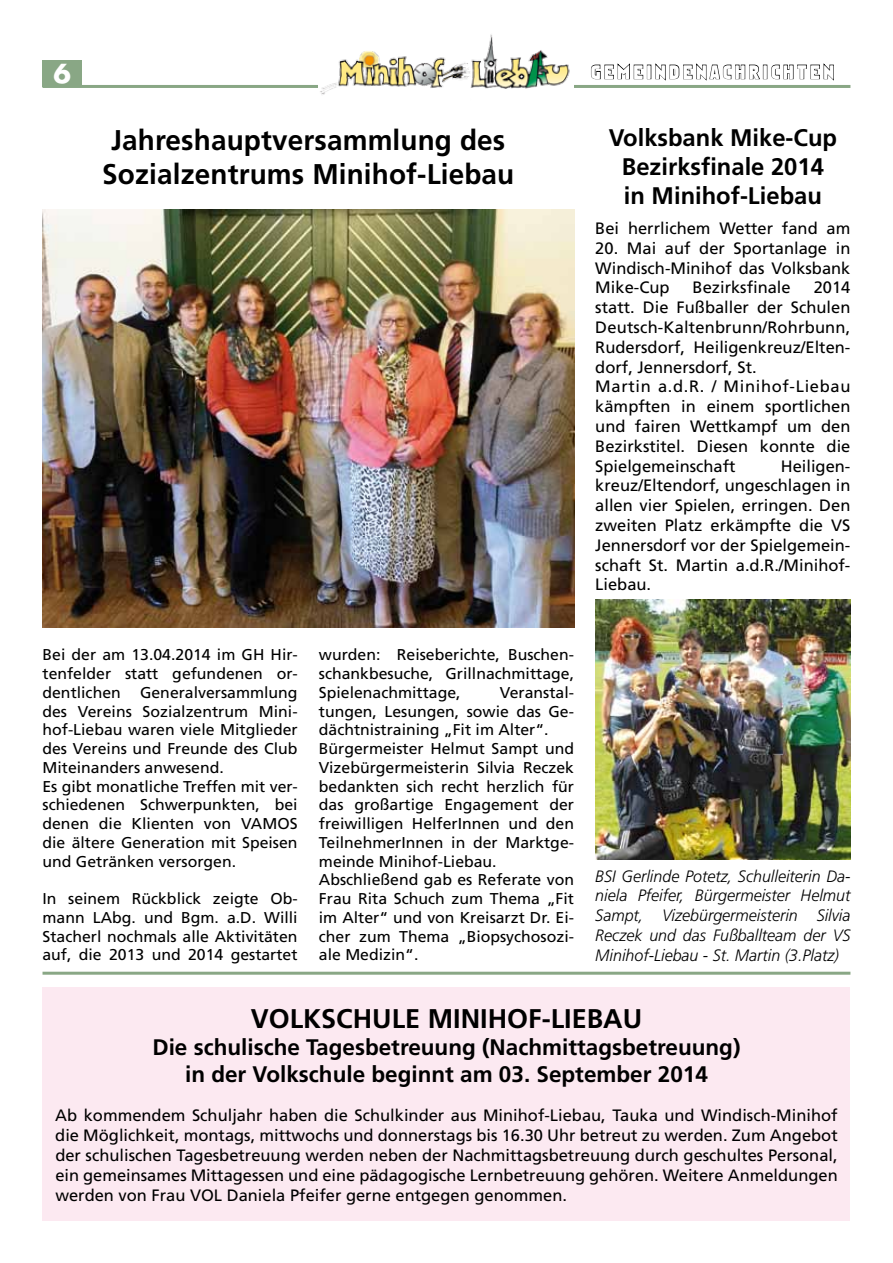
<style>
.page{position:relative;width:893px;height:1263px;background:#fff}
.page>*{position:absolute;margin:0;border:0;box-sizing:border-box;transform-origin:0 0}
.t1{font:700 28.5px/34.2px "Frutiger";letter-spacing:.005em;color:#000;text-align:center}
.t2{font:700 27px "Frutiger";color:#000}
.t3{font:700 25.5px "Futura";color:#fff}
.t4{font:700 24px/28.8px "Frutiger";color:#000;text-align:center}
.t5{font:700 22.5px/27px "Frutiger";color:#000;text-align:center}
.t6{font:18px "Narbonne";letter-spacing:.21em;color:#fff}
.t7{font:16.5px/19.8px "Frutiger";color:#000;text-align:justify}
.t8{font:italic 300 16.5px/19.8px "Frutiger";color:#000;text-align:justify}
.t9{font:15.6px/18.8px "Frutiger";color:#000}
</style>
<div class="page">
<hr style="left:43px;top:85px;width:807px;height:3px;background:#89a785">
<div style="left:43px;top:60px;width:39px;height:26px;background:#89a785"></div>
<img style="left:319px;top:34px;width:255px;height:61px">
<svg style="left:591px;top:63px;width:52px;height:16px"></svg>
<div style="left:647px;top:65px;width:4px;height:14px;border:1px solid #000"></div>
<svg style="left:655px;top:63px;width:105px;height:18px"></svg>
<div style="left:763px;top:65px;width:4px;height:14px;border:1px solid #000"></div>
<svg style="left:771px;top:63px;width:63px;height:18px"></svg>
<hr style="left:43px;top:972px;width:807px;height:3px;background:#89a785">
<div style="left:43px;top:986px;width:807px;height:234px;background:#fce9f1"></div>
<img style="left:43px;top:209px;width:531px;height:418px">
<img style="left:595px;top:600px;width:255px;height:259px">
<h3 class="t3" style="left:53px;top:55px;width:19px">6</h3>
<p class="t6" style="left:591px;top:62px;width:244px">GEMEINDENACHRICHTEN</p>
<h1 class="t1" style="left:102px;top:122px;width:414px">Jahreshauptversammlung des<br>Sozialzentrums Minihof-Liebau</h1>
<h3 class="t4" style="left:609px;top:123px;width:230px">Volksbank Mike-Cup<br>Bezirksfinale 2014 in Minihof-Liebau</h3>
<p class="t7" style="left:595px;top:218px;width:257px">Bei herrlichem Wetter fand am</p>
<p class="t7" style="left:595px;top:238px;width:257px">20. Mai auf der Sportanlage in Windisch-Minihof das Volksbank Mike-Cup</p>
<p class="t7" style="left:693px;top:278px;width:100px">Bezirksfinale</p>
<p class="t7" style="left:595px;top:278px;width:257px;text-align:left;text-indent:218px">2014 statt. Die Fußballer der Schulen<br>Deutsch-Kaltenbrunn/Rohrbunn,<br>Rudersdorf, Heiligenkreuz/Elten&shy;dorf, Jennersdorf, St.<br>Martin a.d.R. / Minihof-Liebau kämpften in einem sportlichen und fairen Wettkampf um den<br>Bezirkstitel. Diesen konnte die<br>Spielgemeinschaft</p>
<p class="t7" style="left:595px;top:456px;width:257px;text-indent:185px">Heiligen&shy;kreuz/Eltendorf, ungeschlagen in allen vier Spielen, erringen. Den zweiten Platz erkämpfte die VS Jennersdorf vor der Spielgemein&shy;schaft St. Martin a.d.R./Minihof-Liebau.</p>
<p class="t9" style="left:43px;top:645px;width:257px">Bei der am 13.04.2014 im GH Hir&shy;tenfelder statt gefundenen or&shy;dentlichen Generalversammlung des Vereins Sozialzentrum Mini&shy;hof-Liebau waren viele Mitglieder des Vereins und Freunde des Club<br>Miteinanders anwesend.<br>Es gibt monatliche Treffen mit ver&shy;schiedenen Schwerpunkten, bei denen die Klienten von VAMOS die ältere Generation mit Speisen und Getränken versorgen.</p>
<p class="t9" style="left:43px;top:889px;width:257px;text-align:justify">In seinem Rückblick zeigte Ob&shy;mann LAbg. und Bgm. a.D. Willi Stacherl nochmals alle Aktivitäten auf, die 2013 und 2014 gestartet</p>
<p class="t9" style="left:319px;top:645px;width:257px;text-align:justify">wurden: Reiseberichte, Buschen&shy;schankbesuche, Grillnachmittage, Spielenachmittage,</p>
<p class="t9" style="left:319px;top:683px;width:257px;text-indent:181px">Veranstal&shy;tungen, Lesungen, sowie das Ge&shy;dächtnistraining „Fit im Alter“.<br>Bürgermeister Helmut Sampt und<br>Vizebürgermeisterin Silvia Reczek bedankten sich recht herzlich für das großartige Engagement der freiwilligen HelferInnen und den<br>TeilnehmerInnen in der Marktge&shy;meinde Minihof-Liebau.<br>Abschließend gab es Referate von<br>Frau Rita Schuch zum Thema „Fit im Alter“ und von Kreisarzt Dr. Ei&shy;cher zum Thema „Biopsychosozi&shy;ale Medizin“.</p>
<p class="t8" style="left:595px;top:866px;width:257px">BSI Gerlinde Potetz, Schulleiterin Da&shy;niela Pfeifer, Bürgermeister Helmut Sampt, Vizebürgermeisterin Silvia Reczek und das Fußballteam der VS Minihof-Liebau - St. Martin (3.Platz)</p>
<h2 class="t2" style="left:251px;top:1002px;width:393px">VOLKSCHULE MINIHOF-LIEBAU</h2>
<h3 class="t5" style="left:152px;top:1033px;width:589px">Die schulische Tagesbetreuung (Nachmittagsbetreuung) in der Volkschule beginnt am 03. September 2014</h3>
<p class="t7" style="left:55px;top:1105px;width:784px">Ab kommendem Schuljahr haben die Schulkinder aus Minihof-Liebau, Tauka und Windisch-Minihof die Möglichkeit, montags, mittwochs und donnerstags bis 16.30 Uhr betreut zu werden. Zum Angebot der schulischen Tagesbetreuung werden neben der Nachmittagsbetreuung durch geschultes Personal, ein gemeinsames Mittagessen und eine pädagogische Lernbetreuung gehören. Weitere Anmeldungen werden von Frau VOL Daniela Pfeifer gerne entgegen genommen.</p>
</div>
